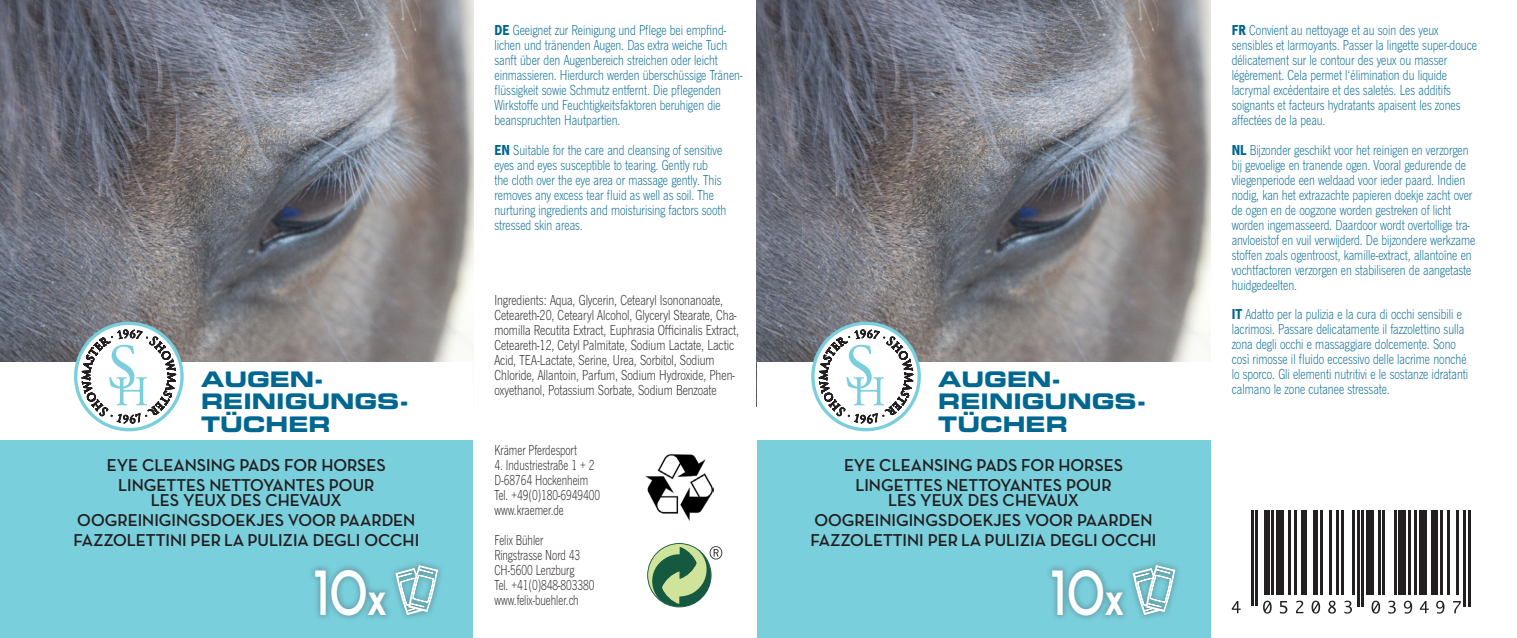
<style>
.page{position:relative;width:1517px;height:638px;background:#fff}
.page>*{position:absolute;margin:0;border:0;box-sizing:border-box;transform-origin:0 0}
.t1{font:700 65.5px "Neutra Disp";color:#fff;scale:.75 1}
.t2{font:21.5px "Eurostile LT Std Bold Ex 2";color:#006790}
.t3{font:700 17.5px "Neutra Disp";color:#231f20}
.t4{font:300 15px/15px "News Got";color:#006790;scale:.85 1}
.t5{font:300 15px/15px "News Got";color:#231f20;scale:.85 1}
.t6{font:300 15px/15px "News Got";color:#231f20;scale:.8 1}
.s1{font-weight:700}
</style>
<div class="page">
<img style="left:0;top:0;width:473px;height:362px">
<div style="left:0;top:440px;width:473px;height:198px;background:#7acfdc"></div>
<hr style="left:1251px;top:510px;width:2px;height:96px;background:#231f20">
<hr style="left:1255px;top:510px;width:3px;height:96px;background:#231f20">
<svg style="left:1231px;top:601px;width:9px;height:12px"></svg>
<hr style="left:1264px;top:510px;width:3px;height:85px;background:#231f20">
<hr style="left:1267px;top:510px;width:2px;height:85px;background:#231f20">
<hr style="left:1271px;top:510px;width:3px;height:85px;background:#231f20">
<svg style="left:1263px;top:600px;width:8px;height:13px"></svg>
<hr style="left:1276px;top:510px;width:2px;height:85px;background:#231f20">
<hr style="left:1278px;top:510px;width:3px;height:85px;background:#231f20">
<hr style="left:1281px;top:510px;width:2px;height:85px;background:#231f20">
<hr style="left:1288px;top:510px;width:2px;height:85px;background:#231f20">
<svg style="left:1280px;top:601px;width:7px;height:12px"></svg>
<hr style="left:1294px;top:510px;width:3px;height:85px;background:#231f20">
<hr style="left:1301px;top:510px;width:3px;height:85px;background:#231f20">
<hr style="left:1304px;top:510px;width:2px;height:85px;background:#231f20">
<svg style="left:1296px;top:600px;width:7px;height:13px"></svg>
<hr style="left:1313px;top:510px;width:2px;height:85px;background:#231f20">
<hr style="left:1315px;top:510px;width:3px;height:85px;background:#231f20">
<hr style="left:1320px;top:510px;width:2px;height:85px;background:#231f20">
<svg style="left:1311px;top:600px;width:9px;height:13px"></svg>
<hr style="left:1329px;top:510px;width:2px;height:85px;background:#231f20">
<hr style="left:1336px;top:510px;width:2px;height:85px;background:#231f20">
<svg style="left:1328px;top:600px;width:7px;height:13px"></svg>
<hr style="left:1341px;top:510px;width:2px;height:85px;background:#231f20">
<hr style="left:1352px;top:510px;width:2px;height:85px;background:#231f20">
<svg style="left:1344px;top:600px;width:8px;height:13px"></svg>
<hr style="left:1357px;top:510px;width:2px;height:96px;background:#231f20">
<hr style="left:1361px;top:510px;width:3px;height:96px;background:#231f20">
<hr style="left:1366px;top:510px;width:2px;height:85px;background:#231f20">
<hr style="left:1368px;top:510px;width:3px;height:85px;background:#231f20">
<hr style="left:1371px;top:510px;width:2px;height:85px;background:#231f20">
<hr style="left:1377px;top:510px;width:3px;height:85px;background:#231f20">
<svg style="left:1371px;top:600px;width:9px;height:13px"></svg>
<hr style="left:1382px;top:510px;width:2px;height:85px;background:#231f20">
<hr style="left:1394px;top:510px;width:2px;height:85px;background:#231f20">
<svg style="left:1388px;top:600px;width:7px;height:13px"></svg>
<hr style="left:1398px;top:510px;width:3px;height:85px;background:#231f20">
<hr style="left:1401px;top:510px;width:2px;height:85px;background:#231f20">
<hr style="left:1403px;top:510px;width:2px;height:85px;background:#231f20">
<hr style="left:1407px;top:510px;width:3px;height:85px;background:#231f20">
<svg style="left:1403px;top:600px;width:9px;height:13px"></svg>
<hr style="left:1414px;top:510px;width:3px;height:85px;background:#231f20">
<hr style="left:1419px;top:510px;width:2px;height:85px;background:#231f20">
<hr style="left:1421px;top:510px;width:3px;height:85px;background:#231f20">
<hr style="left:1424px;top:510px;width:2px;height:85px;background:#231f20">
<svg style="left:1419px;top:601px;width:9px;height:12px"></svg>
<hr style="left:1431px;top:510px;width:2px;height:85px;background:#231f20">
<hr style="left:1433px;top:510px;width:2px;height:85px;background:#231f20">
<hr style="left:1435px;top:510px;width:2px;height:85px;background:#231f20">
<hr style="left:1440px;top:510px;width:2px;height:85px;background:#231f20">
<svg style="left:1436px;top:600px;width:8px;height:13px"></svg>
<hr style="left:1447px;top:510px;width:2px;height:85px;background:#231f20">
<hr style="left:1456px;top:510px;width:2px;height:85px;background:#231f20">
<svg style="left:1453px;top:601px;width:7px;height:12px"></svg>
<hr style="left:1463px;top:510px;width:2px;height:96px;background:#231f20">
<hr style="left:1467px;top:510px;width:3px;height:96px;background:#231f20">
<img style="left:756px;top:0;width:454px;height:362px">
<div style="left:756px;top:440px;width:454px;height:198px;background:#7acfdc"></div>
<img style="left:645px;top:454px;width:68px;height:66px">
<svg style="left:647px;top:543px;width:75px;height:65px"></svg>
<svg style="left:76px;top:323px;width:106px;height:107px"></svg>
<div style="left:74px;top:322px;width:110px;height:109px;border:3px solid #7acfdc;border-radius:50%"></div>
<svg style="left:81px;top:327px;width:95px;height:97px"></svg>
<svg style="left:813px;top:323px;width:106px;height:107px"></svg>
<div style="left:811px;top:322px;width:110px;height:109px;border:3px solid #7acfdc;border-radius:50%"></div>
<svg style="left:818px;top:327px;width:95px;height:97px"></svg>
<div style="left:308px;top:558px;width:137px;height:64px;background:#231f20;opacity:.3"></div>
<svg style="left:395px;top:561px;width:43px;height:55px"></svg>
<div style="left:1045px;top:558px;width:137px;height:64px;background:#231f20;opacity:.3"></div>
<svg style="left:1132px;top:561px;width:43px;height:55px"></svg>
<p class="t4" style="left:494px;top:23px;width:293px"><span class="s1">DE</span> Geeignet zur Reinigung und Pflege bei empfind&shy;lichen und tränenden Augen. Das extra weiche Tuch sanft über den Augenbereich streichen oder leicht einmassieren. Hierdurch werden überschüssige Tränen&shy;flüssigkeit sowie Schmutz entfernt. Die pflegenden Wirkstoffe und Feuchtigkeitsfaktoren beruhigen die beanspruchten Hautpartien.</p>
<p class="t4" style="left:494px;top:143px;width:274px"><span class="s1">EN</span> Suitable for the care and cleansing of sensitive eyes and eyes susceptible to tearing. Gently rub<br>the cloth over the eye area or massage gently. This removes any excess tear fluid as well as soil. The nurturing ingredients and moisturising factors sooth stressed skin areas.</p>
<p class="t5" style="left:494px;top:293px;width:289px">Ingredients: Aqua, Glycerin, Cetearyl Isononanoate, Ceteareth-20, Cetearyl Alcohol, Glyceryl Stearate, Cha&shy;momilla Recutita Extract, Euphrasia Officinalis Extract, Ceteareth-12, Cetyl Palmitate, Sodium Lactate, Lactic Acid, TEA-Lactate, Serine, Urea, Sorbitol, Sodium Chloride, Allantoin, Parfum, Sodium Hydroxide, Phen&shy;oxyethanol, Potassium Sorbate, Sodium Benzoate</p>
<p class="t2" style="left:201px;top:364px;width:124px">AUGEN-</p>
<p class="t2" style="left:201px;top:386px;width:209px">REINIGUNGS-</p>
<p class="t2" style="left:201px;top:408px;width:131px">TÜCHER</p>
<p class="t3" style="left:107px;top:455px;width:280px">EYE CLEANSING PADS FOR HORSES</p>
<p class="t3" style="left:118px;top:475px;width:258px">LINGETTES NETTOYANTES POUR</p>
<p class="t3" style="left:151px;top:490px;width:192px">LES YEUX DES CHEVAUX</p>
<p class="t3" style="left:77px;top:510px;width:340px">OOGREINIGINGSDOEKJES VOOR PAARDEN</p>
<p class="t3" style="left:73px;top:530px;width:347px">FAZZOLETTINI PER LA PULIZIA DEGLI OCCHI</p>
<p class="t2" style="left:938px;top:364px;width:124px">AUGEN-</p>
<p class="t2" style="left:938px;top:386px;width:209px">REINIGUNGS-</p>
<p class="t2" style="left:938px;top:408px;width:131px">TÜCHER</p>
<p class="t3" style="left:844px;top:455px;width:280px">EYE CLEANSING PADS FOR HORSES</p>
<p class="t3" style="left:855px;top:475px;width:258px">LINGETTES NETTOYANTES POUR</p>
<p class="t3" style="left:888px;top:490px;width:192px">LES YEUX DES CHEVAUX</p>
<p class="t3" style="left:814px;top:510px;width:340px">OOGREINIGINGSDOEKJES VOOR PAARDEN</p>
<p class="t3" style="left:810px;top:530px;width:347px">FAZZOLETTINI PER LA PULIZIA DEGLI OCCHI</p>
<p class="t6" style="left:494px;top:443px;width:105px">Krämer Pferdesport</p>
<p class="t6" style="left:494px;top:458px;width:126px">4. Industriestraße 1 + 2<br>D-68764 Hockenheim</p>
<p class="t6" style="left:494px;top:488px;width:134px">Tel. +49(0)180-6949400</p>
<p class="t6" style="left:494px;top:503px;width:88px">www.kraemer.de</p>
<p class="t6" style="left:494px;top:533px;width:109px">Felix Bühler<br>Ringstrasse Nord 43<br>CH-5600 Lenzburg</p>
<p class="t6" style="left:494px;top:578px;width:127px">Tel. +41(0)848-803380</p>
<p class="t6" style="left:494px;top:593px;width:107px">www.felix-buehler.ch</p>
<p class="t1" style="left:314px;top:556px;width:98px">10x</p>
<p class="t1" style="left:1051px;top:556px;width:98px">10x</p>
<p class="t4" style="left:1231px;top:23px;width:290px"><span class="s1">FR</span> Convient au nettoyage et au soin des yeux sensibles et larmoyants. Passer la lingette super-douce délicatement sur le contour des yeux ou masser légèrement. Cela permet l‘élimination du liquide lacrymal excédentaire et des saletés. Les additifs soignants et facteurs hydratants apaisent les zones affectées de la peau.</p>
<p class="t4" style="left:1231px;top:143px;width:288px"><span class="s1">NL</span> Bijzonder geschikt voor het reinigen en verzorgen bij gevoelige en tranende ogen. Vooral gedurende de vliegenperiode een weldaad voor ieder paard. Indien nodig, kan het extrazachte papieren doekje zacht over de ogen en de oogzone worden gestreken of licht worden ingemasseerd. Daardoor wordt overtollige tra&shy;anvloeistof en vuil verwijderd. De bijzondere werkzame stoffen zoals ogentroost, kamille-extract, allantoïne en vochtfactoren verzorgen en stabiliseren de aangetaste huidgedeelten.</p>
<p class="t4" style="left:1231px;top:307px;width:280px"><span class="s1">IT</span> Adatto per la pulizia e la cura di occhi sensibili e lacrimosi. Passare delicatamente il fazzolettino sulla zona degli occhi e massaggiare dolcemente. Sono così rimosse il fluido eccessivo delle lacrime nonché lo sporco. Gli elementi nutritivi e le sostanze idratanti calmano le zone cutanee stressate.</p>
</div>
